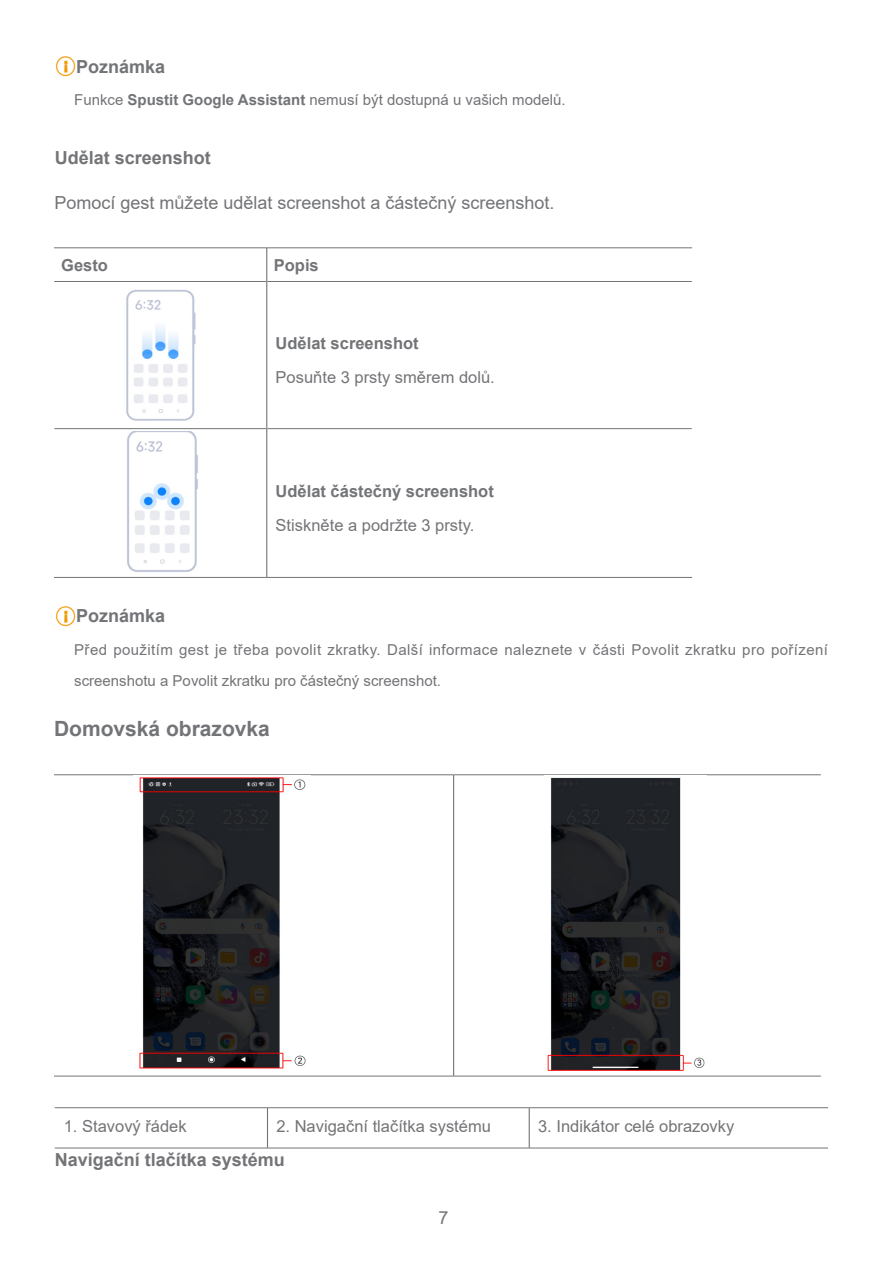
<style>
.page{position:relative;width:893px;height:1263px;background:#fff}
.page>*{position:absolute;margin:0;border:0;box-sizing:border-box;transform-origin:0 0}
.H2_New{font:700 21px "Arial";color:#737477}
.Body_New{font:18px "Arial";color:#737477}
.H3_New{font:700 18px "Arial";color:#737477}
.Note_New{font:700 18px "Arial";color:#737477}
.Table_Text_New{font:16.5px "Arial";color:#737477}
.Table_Text_New-2{font:700 16.5px "Arial";color:#737477}
.Table_Heading_New{font:700 16.5px "Arial";color:#737477}
.Note_Description_new{font:15px/31.5px "Arial";letter-spacing:.025em;color:#737477}
.Note_Description_new-2{font:15px "Arial";color:#737477}
.s1{font-weight:700}
</style>
<div class="page">
<img style="left:55px;top:56px;width:21px;height:20px">
<hr style="left:54px;top:248px;width:213px;height:1px;background:#737477">
<hr style="left:267px;top:248px;width:425px;height:1px;background:#737477">
<hr style="left:54px;top:281px;width:212px;height:1px;background:#737477">
<hr style="left:267px;top:281px;width:425px;height:1px;background:#737477">
<hr style="left:54px;top:428px;width:212px;height:1px;background:#737477">
<hr style="left:267px;top:428px;width:425px;height:1px;background:#737477">
<hr style="left:54px;top:577px;width:213px;height:1px;background:#737477">
<hr style="left:267px;top:577px;width:425px;height:1px;background:#737477">
<hr style="left:266px;top:248px;width:1px;height:33px;background:#737477">
<hr style="left:266px;top:281px;width:1px;height:148px;background:#737477">
<hr style="left:266px;top:429px;width:1px;height:148px;background:#737477">
<img style="left:126px;top:289px;width:70px;height:132px">
<img style="left:127px;top:431px;width:71px;height:141px">
<img style="left:55px;top:606px;width:21px;height:20px">
<hr style="left:54px;top:774px;width:400px;height:1px;background:#737477">
<hr style="left:454px;top:774px;width:367px;height:1px;background:#737477">
<hr style="left:54px;top:1076px;width:400px;height:1px;background:#737477">
<hr style="left:454px;top:1076px;width:367px;height:1px;background:#737477">
<hr style="left:453px;top:775px;width:1px;height:301px;background:#737477">
<img style="left:139px;top:777px;width:167px;height:292px">
<img style="left:547px;top:777px;width:158px;height:294px">
<hr style="left:55px;top:1107px;width:212px;height:1px;background:#737477">
<hr style="left:267px;top:1107px;width:262px;height:1px;background:#737477">
<hr style="left:529px;top:1107px;width:299px;height:1px;background:#737477">
<hr style="left:55px;top:1148px;width:212px;height:1px;background:#737477">
<hr style="left:267px;top:1148px;width:262px;height:1px;background:#737477">
<hr style="left:529px;top:1148px;width:299px;height:1px;background:#737477">
<hr style="left:267px;top:1108px;width:1px;height:40px;background:#737477">
<hr style="left:529px;top:1108px;width:1px;height:40px;background:#737477">
<p class="Note_New" style="left:76px;top:54px;width:91px">Poznámka</p>
<p class="Note_Description_new-2" style="left:74px;top:89px;width:493px">Funkce <span class="s1">Spustit Google Assistant</span> nemusí být dostupná u vašich modelů.</p>
<p class="H3_New" style="left:55px;top:145px;width:158px">Udělat screenshot</p>
<p class="Body_New" style="left:54px;top:191px;width:502px">Pomocí gest můžete udělat screenshot a částečný screenshot.</p>
<p class="Table_Heading_New" style="left:61px;top:253px;width:48px">Gesto</p>
<p class="Table_Heading_New" style="left:274px;top:253px;width:46px">Popis</p>
<p class="Table_Text_New-2" style="left:276px;top:331px;width:145px">Udělat screenshot</p>
<p class="Table_Text_New" style="left:276px;top:366px;width:221px">Posuňte 3 prsty směrem dolů.</p>
<p class="Table_Text_New-2" style="left:276px;top:479px;width:220px">Udělat částečný screenshot</p>
<p class="Table_Text_New" style="left:276px;top:514px;width:200px">Stiskněte a podržte 3 prsty.</p>
<p class="Note_New" style="left:76px;top:603px;width:91px">Poznámka</p>
<p class="Note_Description_new" style="left:74px;top:634px;width:755px">Před použitím gest je třeba povolit zkratky. Další informace naleznete v části Povolit zkratku pro pořízení screenshotu a Povolit zkratku pro částečný screenshot.</p>
<p class="H2_New" style="left:54px;top:714px;width:217px">Domovská obrazovka</p>
<p class="Table_Text_New" style="left:64px;top:1115px;width:124px">1. Stavový řádek</p>
<p class="Table_Text_New" style="left:276px;top:1115px;width:216px">2. Navigační tlačítka systému</p>
<p class="Table_Text_New" style="left:538px;top:1115px;width:198px">3. Indikátor celé obrazovky</p>
<p class="H3_New" style="left:55px;top:1147px;width:232px">Navigační tlačítka systému</p>
<p class="Body_New" style="left:438px;top:1206px;width:12px">7</p>
</div>
